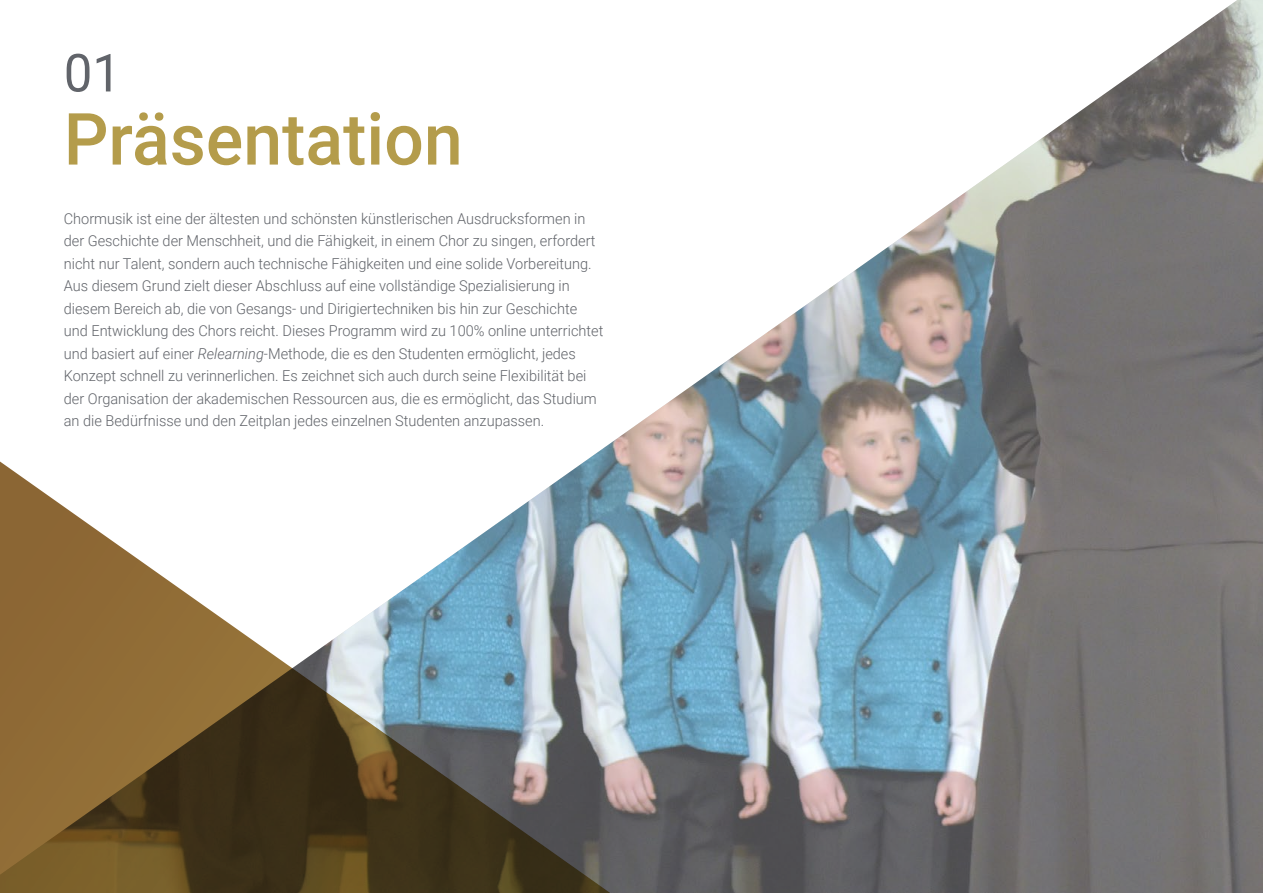
<style>
.page{position:relative;width:1263px;height:893px;background:#fff}
.page>*{position:absolute;margin:0;border:0;box-sizing:border-box;transform-origin:0 0}
.t1{font:500 72px "Roboto";color:#b49c4b}
.t2{font:52.5px "Roboto";color:#61646a}
.t3{font:300 15px/22.5px "Roboto";color:#61646a}
.s1{font-style:italic}
</style>
<div class="page">
<img style="left:606px;top:0;width:657px;height:893px">
<svg style="left:0;top:446px;width:640px;height:447px"></svg>
<h2 class="t2" style="left:64px;top:36px;width:59px">01</h2>
<h1 class="t1" style="left:64px;top:89px;width:400px">Präsentation</h1>
<p class="t3" style="left:64px;top:207px;width:541px">Chormusik ist eine der ältesten und schönsten künstlerischen Ausdrucksformen in der Geschichte der Menschheit, und die Fähigkeit, in einem Chor zu singen, erfordert nicht nur Talent, sondern auch technische Fähigkeiten und eine solide Vorbereitung.<br>Aus diesem Grund zielt dieser Abschluss auf eine vollständige Spezialisierung in diesem Bereich ab, die von Gesangs- und Dirigiertechniken bis hin zur Geschichte und Entwicklung des Chors reicht. Dieses Programm wird zu 100% online unterrichtet und basiert auf einer <span class="s1">Relearning</span>-Methode, die es den Studenten ermöglicht, jedes Konzept schnell zu verinnerlichen. Es zeichnet sich auch durch seine Flexibilität bei der Organisation der akademischen Ressourcen aus, die es ermöglicht, das Studium an die Bedürfnisse und den Zeitplan jedes einzelnen Studenten anzupassen.</p>
</div>
